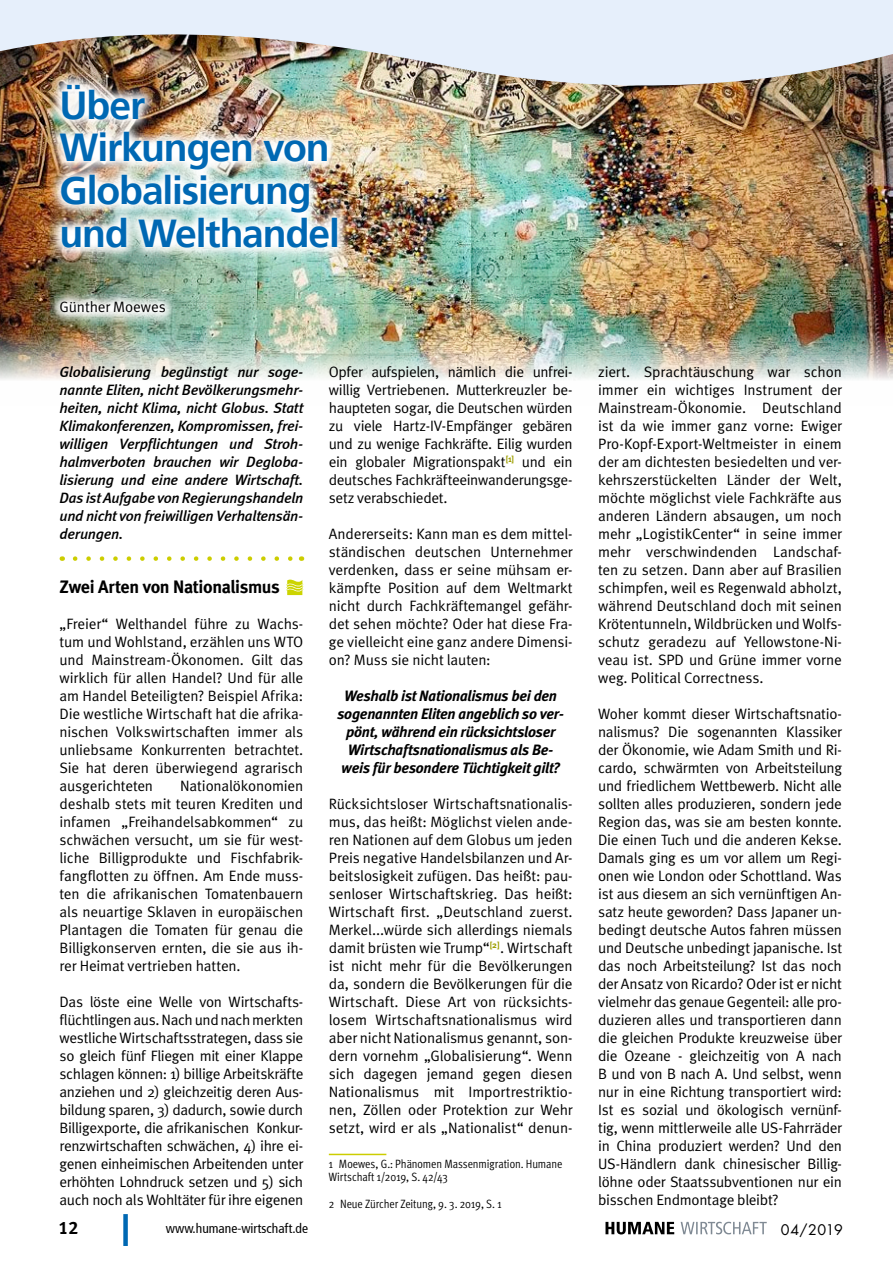
<style>
.page{position:relative;width:893px;height:1263px;background:#fff}
.page>*{position:absolute;margin:0;border:0;box-sizing:border-box;transform-origin:0 0}
.Headline_1{font:700 39px/42.9px "Frutiger 65";letter-spacing:-.03em;color:#0068b3}
.Zwischenüberschrift{font:700 18px "Meta";letter-spacing:-.02em;color:#000}
.t1{font:18px "Meta Bold LF";color:#000}
.Fließtext_Meta_Norma{font:15px/18px "Meta Normal";letter-spacing:-.01em;color:#000;text-align:justify}
.Einleitungstext{font:italic 500 15px/18px "Meta";letter-spacing:-.02em;color:#000;text-align:justify}
.Fließtext_Meta_Norma-2{font:italic 700 15px/18px "Meta";letter-spacing:-.015em;color:#000;text-align:center}
.Autor{font:15px "Meta Normal";letter-spacing:-.005em;color:#000}
.t2{font:14.25px "Futura";letter-spacing:.005em;color:#000}
.t3{font:condensed 13.5px "Frutiger 57";color:#000}
.Fußnote_enge_Zeile{font:12px/13.5px "Meta Cond Normal";letter-spacing:-.005em;color:#000}
</style>
<div class="page">
<div style="left:123px;top:1214px;width:5px;height:32px;background:#0068b3"></div>
<svg style="left:605px;top:1222px;width:69px;height:12px"></svg>
<svg style="left:681px;top:1222px;width:86px;height:12px"></svg>
<img style="left:0;top:94px;width:893px;height:286px">
<svg style="left:75px;top:556px;width:218px;height:5px"></svg>
<svg style="left:286px;top:580px;width:17px;height:15px"></svg>
<hr style="left:329px;top:1154px;width:57px;height:1px;background:#cccd00">
<img style="left:47px;top:94px;width:304px;height:231px">
<img style="left:0;top:0;width:893px;height:94px">
<p class="Headline_1" style="left:60px;top:84px;width:282px">Über<br>Wirkungen von<br>Globalisierung und Welthandel</p>
<p class="Autor" style="left:60px;top:298px;width:108px">Günther Moewes</p>
<p class="Einleitungstext" style="left:60px;top:363px;width:245px">Globalisierung begünstigt nur soge&shy;nannte Eliten, nicht Bevölkerungsmehr&shy;heiten, nicht Klima, nicht Globus. Statt Klimakonferenzen, Kompromissen, frei&shy;willigen Verpflichtungen und Stroh&shy;halmverboten brauchen wir Degloba&shy;lisierung und eine andere Wirtschaft.<br>Das ist Aufgabe von Regierungshandeln und nicht von freiwilligen Verhaltensän&shy;derungen.</p>
<p class="Zwischenüberschrift" style="left:60px;top:576px;width:222px">Zwei Arten von Nationalismus</p>
<p class="Fließtext_Meta_Norma" style="left:60px;top:615px;width:245px">„Freier“ Welthandel führe zu Wachs&shy;tum und Wohlstand, erzählen uns WTO und Mainstream-Ökonomen. Gilt das wirklich für allen Handel? Und für alle am Handel Beteiligten? Beispiel Afrika:<br>Die westliche Wirtschaft hat die afrika&shy;nischen Volkswirtschaften immer als unliebsame Konkurrenten betrachtet.<br>Sie hat deren überwiegend agrarisch ausgerichteten</p>
<p class="Fließtext_Meta_Norma" style="left:60px;top:777px;width:245px;text-indent:121px">Nationalökonomien deshalb stets mit teuren Krediten und infamen „Freihandelsabkommen“ zu schwächen versucht, um sie für west&shy;liche Billigprodukte und Fischfabrik&shy;fangflotten zu öffnen. Am Ende muss&shy;ten die afrikanischen Tomatenbauern als neuartige Sklaven in europäischen Plantagen die Tomaten für genau die Billigkonserven ernten, die sie aus ih&shy;rer Heimat vertrieben hatten.</p>
<p class="Fließtext_Meta_Norma" style="left:60px;top:993px;width:245px">Das löste eine Welle von Wirtschafts&shy;flüchtlingen aus. Nach und nach merkten westliche Wirtschaftsstrategen, dass sie so gleich fünf Fliegen mit einer Klappe schlagen können: 1) billige Arbeitskräfte anziehen und 2) gleichzeitig deren Aus&shy;bildung sparen, 3) dadurch, sowie durch Billigexporte, die afrikanischen Konkur&shy;renzwirtschaften schwächen, 4) ihre ei&shy;genen einheimischen Arbeitenden unter erhöhten Lohndruck setzen und 5) sich auch noch als Wohltäter für ihre eigenen</p>
<p class="Fließtext_Meta_Norma" style="left:329px;top:363px;width:245px">Opfer aufspielen, nämlich die unfrei&shy;willig Vertriebenen. Mutterkreuzler be&shy;haupteten sogar, die Deutschen würden zu viele Hartz-IV-Empfänger gebären und zu wenige Fachkräfte. Eilig wurden ein globaler Migrationspakt<sup>[1]</sup> und ein deutsches Fachkräfteeinwanderungsge&shy;setz verabschiedet.</p>
<p class="Fließtext_Meta_Norma" style="left:329px;top:525px;width:245px">Andererseits: Kann man es dem mittel&shy;ständischen deutschen Unternehmer verdenken, dass er seine mühsam er&shy;kämpfte Position auf dem Weltmarkt nicht durch Fachkräftemangel gefähr&shy;det sehen möchte? Oder hat diese Fra&shy;ge vielleicht eine ganz andere Dimensi&shy;on? Muss sie nicht lauten:</p>
<p class="Fließtext_Meta_Norma-2" style="left:337px;top:687px;width:228px">Weshalb ist Nationalismus bei den sogenannten Eliten angeblich so ver&shy;pönt, während ein rücksichtsloser Wirtschaftsnationalismus als Be&shy;weis für besondere Tüchtigkeit gilt?</p>
<p class="Fließtext_Meta_Norma" style="left:329px;top:795px;width:245px">Rücksichtsloser Wirtschaftsnationalis&shy;mus, das heißt: Möglichst vielen ande&shy;ren Nationen auf dem Globus um jeden Preis negative Handelsbilanzen und Ar&shy;beitslosigkeit zufügen. Das heißt: pau&shy;senloser Wirtschaftskrieg. Das heißt:<br>Wirtschaft first. „Deutschland zuerst.<br>Merkel...würde sich allerdings niemals damit brüsten wie Trump“<sup>[2]</sup>. Wirtschaft ist nicht mehr für die Bevölkerungen da, sondern die Bevölkerungen für die Wirtschaft. Diese Art von rücksichts&shy;losem Wirtschaftsnationalismus wird aber nicht Nationalismus genannt, son&shy;dern vornehm „Globalisierung“. Wenn sich dagegen jemand gegen diesen Nationalismus mit Importrestriktio&shy;nen, Zöllen oder Protektion zur Wehr setzt, wird er als „Nationalist“ denun-</p>
<p class="Fußnote_enge_Zeile" style="left:329px;top:1157px;width:235px">1 Moewes, G.: Phänomen Massenmigration. Humane<br>Wirtschaft 1/2019, S. 42/43</p>
<p class="Fußnote_enge_Zeile" style="left:329px;top:1197px;width:174px">2 Neue Zürcher Zeitung, 9. 3. 2019, S. 1</p>
<p class="Fließtext_Meta_Norma" style="left:598px;top:363px;width:245px">ziert. Sprachtäuschung war schon immer ein wichtiges Instrument der Mainstream-Ökonomie. Deutschland ist da wie immer ganz vorne: Ewiger Pro-Kopf-Export-Weltmeister in einem der am dichtesten besiedelten und ver&shy;kehrszerstückelten Länder der Welt, möchte möglichst viele Fachkräfte aus anderen Ländern absaugen, um noch mehr „LogistikCenter“ in seine immer mehr verschwindenden Landschaf&shy;ten zu setzen. Dann aber auf Brasilien schimpfen, weil es Regenwald abholzt, während Deutschland doch mit seinen Krötentunneln, Wildbrücken und Wolfs&shy;schutz geradezu auf Yellowstone-Ni&shy;veau ist. SPD und Grüne immer vorne weg. Political Correctness.</p>
<p class="Fließtext_Meta_Norma" style="left:598px;top:705px;width:245px">Woher kommt dieser Wirtschaftsnatio&shy;nalismus? Die sogenannten Klassiker der Ökonomie, wie Adam Smith und Ri&shy;cardo, schwärmten von Arbeitsteilung und friedlichem Wettbewerb. Nicht alle sollten alles produzieren, sondern jede Region das, was sie am besten konnte.<br>Die einen Tuch und die anderen Kekse.<br>Damals ging es um vor allem um Regi&shy;onen wie London oder Schottland. Was ist aus diesem an sich vernünftigen An&shy;satz heute geworden? Dass Japaner un&shy;bedingt deutsche Autos fahren müssen und Deutsche unbedingt japanische. Ist das noch Arbeitsteilung? Ist das noch der Ansatz von Ricardo? Oder ist er nicht vielmehr das genaue Gegenteil: alle pro&shy;duzieren alles und transportieren dann die gleichen Produkte kreuzweise über die Ozeane - gleichzeitig von A nach B und von B nach A. Und selbst, wenn nur in eine Richtung transportiert wird:<br>Ist es sozial und ökologisch vernünf&shy;tig, wenn mittlerweile alle US-Fahrräder in China produziert werden? Und den US-Händlern dank chinesischer Billig&shy;löhne oder Staatssubventionen nur ein bisschen Endmontage bleibt?</p>
<p class="t1" style="left:58px;top:1217px;width:22px">12</p>
<p class="t3" style="left:166px;top:1220px;width:144px">www.humane-wirtschaft.de</p>
<p class="t2" style="left:781px;top:1220px;width:64px">04/2019</p>
</div>
